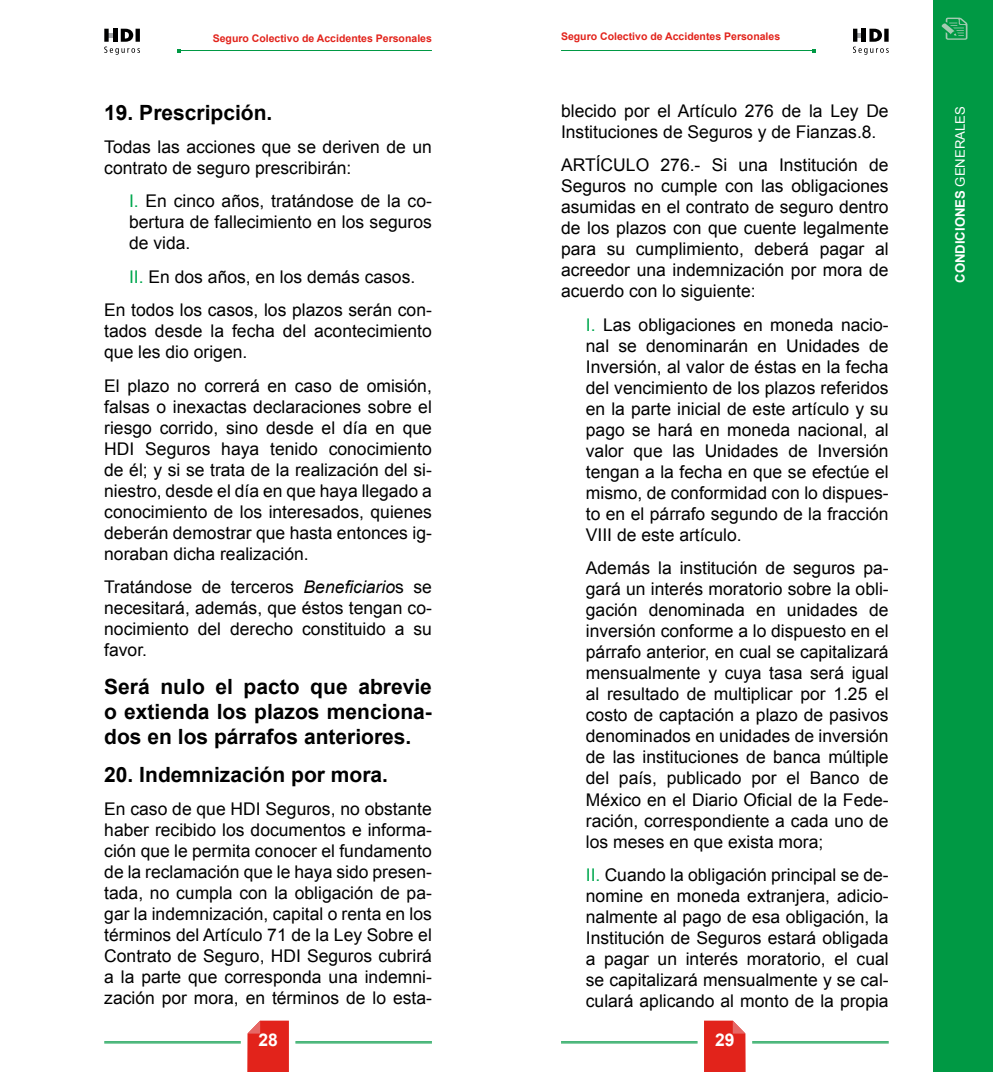
<style>
.page{position:relative;width:993px;height:1072px;background:#fff}
.page>*{position:absolute;margin:0;border:0;box-sizing:border-box;transform-origin:0 0}
.t1{font:700 21px/25.2px "Arial";color:#000;text-align:justify}
.t2{font:17.5px/21px "Arial";color:#000;text-align:justify}
.t3{font:700 17.5px "Arial";color:#fff}
.t4{font:700 13.12px "Arial";color:#fff}
.t5{font:700 10.5px "Arial";color:#e2231b}
.s1{color:#00a84f}
.s2{font-style:italic}
.s3{font-weight:400}
</style>
<div class="page">
<svg style="left:247px;top:1020px;width:42px;height:51px;background:#e3332b"></svg>
<svg style="left:853px;top:29px;width:35px;height:26px"></svg>
<svg style="left:104px;top:29px;width:36px;height:26px"></svg>
<div style="left:933px;top:0;width:59px;height:1071px;background:#094"></div>
<hr style="left:104px;top:1041px;width:137px;height:1px;background:#094">
<hr style="left:104px;top:1042px;width:137px;height:1px;background:#094">
<hr style="left:295px;top:1041px;width:137px;height:1px;background:#094">
<hr style="left:295px;top:1042px;width:137px;height:1px;background:#094">
<svg style="left:704px;top:1020px;width:41px;height:51px;background:#e33028"></svg>
<hr style="left:752px;top:1041px;width:136px;height:1px;background:#094">
<hr style="left:752px;top:1042px;width:136px;height:1px;background:#094">
<hr style="left:561px;top:1041px;width:136px;height:1px;background:#094">
<hr style="left:561px;top:1042px;width:136px;height:1px;background:#094">
<svg style="left:941px;top:18px;width:26px;height:22px"></svg>
<hr style="left:561px;top:50px;width:252px;height:1px;background:#094">
<hr style="left:179px;top:50px;width:253px;height:1px;background:#094">
<p class="t5" style="left:213px;top:31px;width:221px">Seguro Colectivo de Accidentes Personales</p>
<p class="t5" style="left:561px;top:30px;width:221px">Seguro Colectivo de Accidentes Personales</p>
<p class="t1" style="left:104px;top:100px;width:170px">19. Prescripción.</p>
<p class="t2" style="left:104px;top:136px;width:329px">Todas las acciones que se deriven de un contrato de seguro prescribirán:</p>
<p class="t2" style="left:129px;top:191px;width:304px"><span class="s1">I.</span> En cinco años, tratándose de la co&shy;bertura de fallecimiento en los seguros de vida.</p>
<p class="t2" style="left:104px;top:260px;width:329px;line-height:33.4px;text-align:center"><span class="s1">II.</span> En dos años, en los demás casos.<br>En todos los casos, los plazos serán con-</p>
<p class="t2" style="left:104px;top:321px;width:329px">tados desde la fecha del acontecimiento que les dio origen.</p>
<p class="t2" style="left:104px;top:375px;width:329px">El plazo no correrá en caso de omisión, falsas o inexactas declaraciones sobre el riesgo corrido, sino desde el día en que HDI Seguros haya tenido conocimiento de él; y si se trata de la realización del si&shy;niestro, desde el día en que haya llegado a conocimiento de los interesados, quienes deberán demostrar que hasta entonces ig&shy;noraban dicha realización.</p>
<p class="t2" style="left:104px;top:576px;width:329px">Tratándose de terceros <span class="s2">Beneficiario</span>s se necesitará, además, que éstos tengan co&shy;nocimiento del derecho constituido a su favor.</p>
<p class="t1" style="left:104px;top:674px;width:329px">Será nulo el pacto que abrevie o extienda los plazos menciona&shy;dos en los párrafos anteriores.</p>
<p class="t1" style="left:104px;top:762px;width:285px">20. Indemnización por mora.</p>
<p class="t2" style="left:104px;top:798px;width:329px">En caso de que HDI Seguros, no obstante haber recibido los documentos e informa&shy;ción que le permita conocer el fundamento de la reclamación que le haya sido presen&shy;tada, no cumpla con la obligación de pa&shy;gar la indemnización, capital o renta en los términos del Artículo 71 de la Ley Sobre el Contrato de Seguro, HDI Seguros cubrirá a la parte que corresponda una indemni&shy;zación por mora, en términos de lo esta-</p>
<p class="t2" style="left:561px;top:100px;width:329px">blecido por el Artículo 276 de la Ley De<br>Instituciones de Seguros y de Fianzas.8.</p>
<p class="t2" style="left:561px;top:155px;width:329px">ARTÍCULO 276.- Si una Institución de Seguros no cumple con las obligaciones asumidas en el contrato de seguro dentro de los plazos con que cuente legalmente para su cumplimiento, deberá pagar al acreedor una indemnización por mora de acuerdo con lo siguiente:</p>
<p class="t2" style="left:585px;top:314px;width:304px"><span class="s1">I.</span> Las obligaciones en moneda nacio&shy;nal se denominarán en Unidades de Inversión, al valor de éstas en la fecha del vencimiento de los plazos referidos en la parte inicial de este artículo y su pago se hará en moneda nacional, al valor que las Unidades de Inversión tengan a la fecha en que se efectúe el mismo, de conformidad con lo dispues&shy;to en el párrafo segundo de la fracción VIII de este artículo.</p>
<p class="t2" style="left:585px;top:558px;width:304px">Además la institución de seguros pa&shy;gará un interés moratorio sobre la obli&shy;gación denominada en unidades de inversión conforme a lo dispuesto en el párrafo anterior, en cual se capitalizará mensualmente y cuya tasa será igual al resultado de multiplicar por 1.25 el costo de captación a plazo de pasivos denominados en unidades de inversión de las instituciones de banca múltiple del país, publicado por el Banco de México en el Diario Oficial de la Fede&shy;ración, correspondiente a cada uno de los meses en que exista mora;</p>
<p class="t2" style="left:585px;top:864px;width:304px"><span class="s1">II.</span> Cuando la obligación principal se de&shy;nomine en moneda extranjera, adicio&shy;nalmente al pago de esa obligación, la Institución de Seguros estará obligada a pagar un interés moratorio, el cual se capitalizará mensualmente y se cal&shy;culará aplicando al monto de la propia</p>
<p class="t3" style="left:258px;top:1028px;width:21px">28</p>
<p class="t3" style="left:715px;top:1028px;width:21px">29</p>
<p class="t4" style="left:951px;top:283px;width:178px;rotate:-90deg">CONDICIONES <span class="s3">GENERALES</span></p>
</div>
